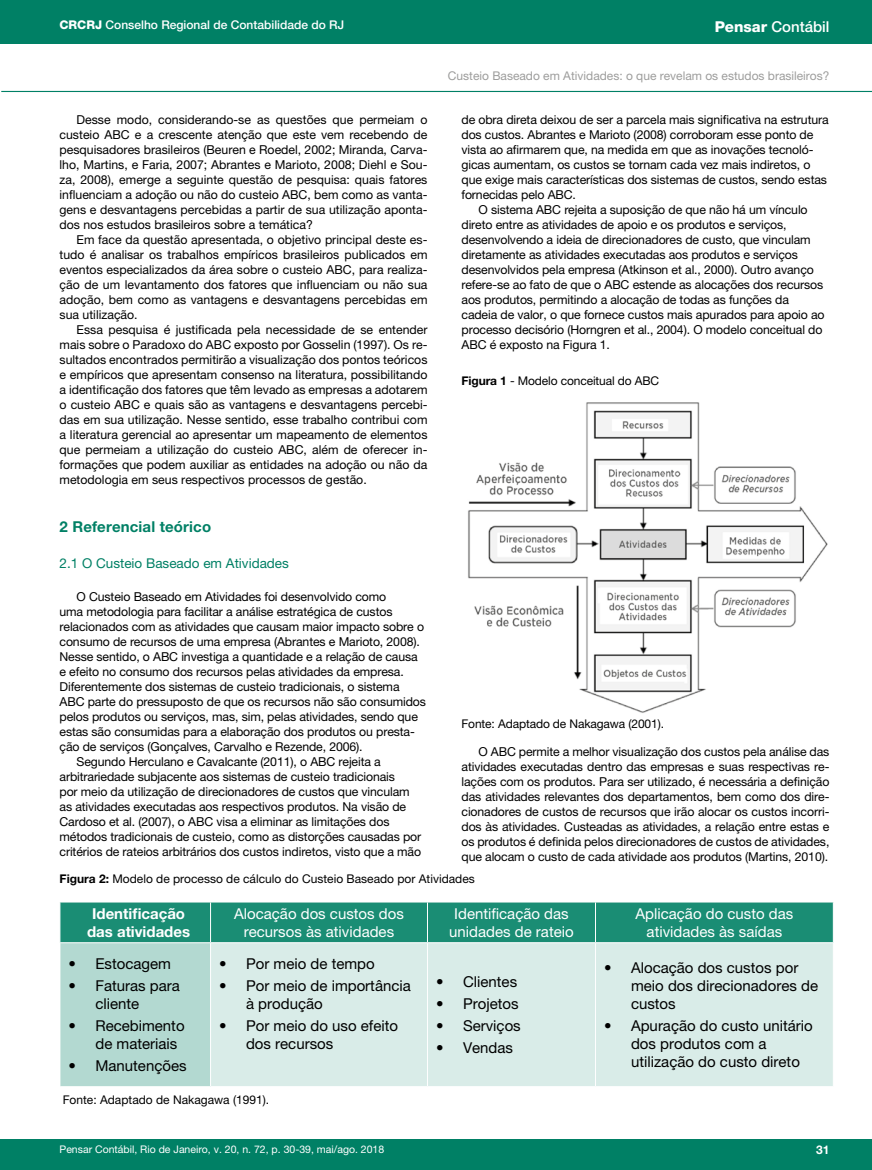
<style>
.page{position:relative;width:872px;height:1170px;background:#fff}
.page>*{position:absolute;margin:0;border:0;box-sizing:border-box;transform-origin:0 0}
.t1{font:15px/18px "Helvetica Neue LT Pro";color:#000}
.t2{font:15px/18px "Helvetica Neue LT Pro";color:#fff;text-align:center}
.t3{font:700 15px/18px "Helvetica Neue LT Pro";color:#fff;text-align:center}
.t4{font:700 15px "Helvetica Neue LT Pro";letter-spacing:.01em;color:#008065}
.t5{font:500 15px "Helvetica Neue LT Pro";color:#fff}
.t6{font:13.5px "Helvetica Neue LT Pro";color:#008065}
.t7{font:12.3px/15px "Helvetica Neue LT Pro";letter-spacing:-.01em;color:#000;text-align:justify}
.t8{font:12px "Helvetica Neue LT Pro";color:#000}
.t9{font:12px "Helvetica Neue LT Pro";color:#9d9d9c}
.t10{font:500 12px "Helvetica Neue LT Pro";color:#fff}
.t11{font:700 12px "Helvetica Neue LT Pro";color:#fff}
.t12{font:10.5px "Helvetica Neue LT Pro";color:#fff}
.s1{font-weight:800}
.s2{font-weight:700}
</style>
<div class="page">
<div style="left:0;top:0;width:872px;height:44px;background:#008065"></div>
<div style="left:0;top:1139px;width:872px;height:30px;background:#008065"></div>
<hr style="left:443px;top:115px;width:1px;height:986px;background:#9d9d9c">
<hr style="left:1px;top:91px;width:871px;height:1px;background:#008065">
<img style="left:468px;top:402px;width:360px;height:311px">
<div style="left:61px;top:902px;width:772px;height:40px;background:#1a8d74"></div>
<div style="left:60px;top:942px;width:150px;height:144px;background:#b3d9d1"></div>
<div style="left:211px;top:943px;width:622px;height:143px;background:#d9ece8"></div>
<hr style="left:427px;top:901px;width:168px;height:1px;background:#fff">
<hr style="left:210px;top:902px;width:1px;height:40px;background:#fff">
<hr style="left:427px;top:902px;width:1px;height:40px;background:#fff">
<hr style="left:595px;top:902px;width:1px;height:40px;background:#fff">
<hr style="left:60px;top:943px;width:1px;height:143px;background:#fff">
<hr style="left:60px;top:942px;width:150px;height:1px;background:#fff">
<hr style="left:427px;top:942px;width:168px;height:1px;background:#fff">
<hr style="left:427px;top:943px;width:1px;height:143px;background:#fff">
<hr style="left:595px;top:943px;width:1px;height:143px;background:#fff">
<hr style="left:427px;top:1086px;width:168px;height:1px;background:#fff">
<p class="t10" style="left:60px;top:18px;width:286px"><span class="s1">CRCRJ</span> Conselho Regional de Contabilidade do RJ</p>
<p class="t5" style="left:714px;top:17px;width:116px"><span class="s1">Pensar</span> Contábil</p>
<p class="t9" style="left:448px;top:68px;width:383px">Custeio Baseado em Atividades: o que revelam os estudos brasileiros?</p>
<p class="t7" style="left:461px;top:112px;width:369px">de obra direta deixou de ser a parcela mais significativa na estrutura</p>
<p class="t7" style="left:461px;top:127px;width:353px">dos custos. Abrantes e Marioto (2008) corroboram esse ponto de</p>
<p class="t7" style="left:461px;top:142px;width:353px">vista ao afirmarem que, na medida em que as inovações tecnoló-</p>
<p class="t7" style="left:461px;top:157px;width:350px">gicas aumentam, os custos se tornam cada vez mais indiretos, o</p>
<p class="t7" style="left:461px;top:172px;width:367px">que exige mais características dos sistemas de custos, sendo estas</p>
<p class="t7" style="left:461px;top:187px;width:116px">fornecidas pelo ABC.</p>
<p class="t7" style="left:478px;top:202px;width:331px">O sistema ABC rejeita a suposição de que não há um vínculo</p>
<p class="t7" style="left:461px;top:217px;width:326px">direto entre as atividades de apoio e os produtos e serviços,</p>
<p class="t7" style="left:461px;top:232px;width:351px">desenvolvendo a ideia de direcionadores de custo, que vinculam</p>
<p class="t7" style="left:461px;top:247px;width:338px">diretamente as atividades executadas aos produtos e serviços</p>
<p class="t7" style="left:461px;top:262px;width:354px">desenvolvidos pela empresa (Atkinson et al., 2000). Outro avanço</p>
<p class="t7" style="left:461px;top:277px;width:363px">refere-se ao fato de que o ABC estende as alocações dos recursos</p>
<p class="t7" style="left:461px;top:292px;width:329px">aos produtos, permitindo a alocação de todas as funções da</p>
<p class="t7" style="left:461px;top:307px;width:365px">cadeia de valor, o que fornece custos mais apurados para apoio ao</p>
<p class="t7" style="left:461px;top:322px;width:362px">processo decisório (Horngren et al., 2004). O modelo conceitual do</p>
<p class="t7" style="left:461px;top:337px;width:150px">ABC é exposto na Figura 1.</p>
<p class="t8" style="left:461px;top:373px;width:199px"><span class="s2">Figura 1</span> - Modelo conceitual do ABC</p>
<p class="t7" style="left:60px;top:112px;width:369px;text-indent:17px">Desse modo, considerando-se as questões que permeiam o custeio ABC e a crescente atenção que este vem recebendo de pesquisadores brasileiros (Beuren e Roedel, 2002; Miranda, Carva&shy;lho, Martins, e Faria, 2007; Abrantes e Marioto, 2008; Diehl e Sou&shy;za, 2008), emerge a seguinte questão de pesquisa: quais fatores influenciam a adoção ou não do custeio ABC, bem como as vanta&shy;gens e desvantagens percebidas a partir de sua utilização aponta&shy;dos nos estudos brasileiros sobre a temática?</p>
<p class="t7" style="left:60px;top:232px;width:369px;text-indent:17px">Em face da questão apresentada, o objetivo principal deste es&shy;tudo é analisar os trabalhos empíricos brasileiros publicados em eventos especializados da área sobre o custeio ABC, para realiza&shy;ção de um levantamento dos fatores que influenciam ou não sua adoção, bem como as vantagens e desvantagens percebidas em sua utilização.</p>
<p class="t7" style="left:60px;top:322px;width:369px;text-indent:17px">Essa pesquisa é justificada pela necessidade de se entender mais sobre o Paradoxo do ABC exposto por Gosselin (1997). Os re&shy;sultados encontrados permitirão a visualização dos pontos teóricos e empíricos que apresentam consenso na literatura, possibilitando a identificação dos fatores que têm levado as empresas a adotarem o custeio ABC e quais são as vantagens e desvantagens percebi&shy;das em sua utilização. Nesse sentido, esse trabalho contribui com a literatura gerencial ao apresentar um mapeamento de elementos que permeiam a utilização do custeio ABC, além de oferecer in&shy;formações que podem auxiliar as entidades na adoção ou não da metodologia em seus respectivos processos de gestão.</p>
<p class="t4" style="left:60px;top:517px;width:153px">2 Referencial teórico</p>
<p class="t6" style="left:60px;top:555px;width:231px">2.1 O Custeio Baseado em Atividades</p>
<p class="t7" style="left:77px;top:589px;width:311px">O Custeio Baseado em Atividades foi desenvolvido como</p>
<p class="t7" style="left:60px;top:604px;width:334px">uma metodologia para facilitar a análise estratégica de custos</p>
<p class="t7" style="left:60px;top:619px;width:366px">relacionados com as atividades que causam maior impacto sobre o</p>
<p class="t7" style="left:60px;top:634px;width:362px">consumo de recursos de uma empresa (Abrantes e Marioto, 2008).</p>
<p class="t7" style="left:60px;top:649px;width:360px">Nesse sentido, o ABC investiga a quantidade e a relação de causa</p>
<p class="t7" style="left:60px;top:664px;width:346px">e efeito no consumo dos recursos pelas atividades da empresa.</p>
<p class="t7" style="left:60px;top:679px;width:341px">Diferentemente dos sistemas de custeio tradicionais, o sistema</p>
<p class="t7" style="left:60px;top:694px;width:368px">ABC parte do pressuposto de que os recursos não são consumidos</p>
<p class="t7" style="left:60px;top:709px;width:360px">pelos produtos ou serviços, mas, sim, pelas atividades, sendo que</p>
<p class="t7" style="left:60px;top:724px;width:357px">estas são consumidas para a elaboração dos produtos ou presta-</p>
<p class="t7" style="left:60px;top:739px;width:305px">ção de serviços (Gonçalves, Carvalho e Rezende, 2006).</p>
<p class="t7" style="left:77px;top:754px;width:306px">Segundo Herculano e Cavalcante (2011), o ABC rejeita a</p>
<p class="t7" style="left:60px;top:769px;width:337px">arbitrariedade subjacente aos sistemas de custeio tradicionais</p>
<p class="t7" style="left:60px;top:784px;width:352px">por meio da utilização de direcionadores de custos que vinculam</p>
<p class="t7" style="left:60px;top:799px;width:348px">as atividades executadas aos respectivos produtos. Na visão de</p>
<p class="t7" style="left:60px;top:814px;width:331px">Cardoso et al. (2007), o ABC visa a eliminar as limitações dos</p>
<p class="t7" style="left:60px;top:829px;width:363px">métodos tradicionais de custeio, como as distorções causadas por</p>
<p class="t7" style="left:60px;top:844px;width:363px">critérios de rateios arbitrários dos custos indiretos, visto que a mão</p>
<p class="t8" style="left:461px;top:717px;width:204px">Fonte: Adaptado de Nakagawa (2001).</p>
<p class="t7" style="left:461px;top:744px;width:369px;text-indent:17px">O ABC permite a melhor visualização dos custos pela análise das atividades executadas dentro das empresas e suas respectivas re&shy;lações com os produtos. Para ser utilizado, é necessária a definição das atividades relevantes dos departamentos, bem como dos dire&shy;cionadores de custos de recursos que irão alocar os custos incorri&shy;dos às atividades. Custeadas as atividades, a relação entre estas e os produtos é definida pelos direcionadores de custos de atividades, que alocam o custo de cada atividade aos produtos (Martins, 2010).</p>
<p class="t8" style="left:60px;top:871px;width:417px"><span class="s2">Figura 2:</span> Modelo de processo de cálculo do Custeio Baseado por Atividades</p>
<p class="t3" style="left:87px;top:904px;width:105px">Identificação das atividades</p>
<p class="t2" style="left:234px;top:904px;width:171px">Alocação dos custos dos recursos às atividades</p>
<p class="t2" style="left:449px;top:904px;width:126px">Identificação das unidades de rateio</p>
<p class="t2" style="left:635px;top:904px;width:159px">Aplicação do custo das atividades às saídas</p>
<p class="t1" style="left:68px;top:954px;width:104px">• Estocagem</p>
<p class="t1" style="left:95px;top:976px;width:86px;text-indent:-27px">• Faturas para cliente</p>
<p class="t1" style="left:95px;top:1016px;width:91px;text-indent:-27px">• Recebimento de materiais</p>
<p class="t1" style="left:68px;top:1056px;width:120px">• Manutenções</p>
<p class="t1" style="left:219px;top:954px;width:157px">• Por meio de tempo</p>
<p class="t1" style="left:246px;top:976px;width:166px;text-indent:-27px">• Por meio de importância à produção</p>
<p class="t1" style="left:246px;top:1016px;width:153px;text-indent:-27px">• Por meio do uso efeito dos recursos</p>
<p class="t1" style="left:631px;top:958px;width:188px;text-indent:-27px">• Alocação dos custos por meio dos direcionadores de custos</p>
<p class="t1" style="left:631px;top:1016px;width:183px;text-indent:-27px">• Apuração do custo unitário dos produtos com a utilização do custo direto</p>
<p class="t1" style="left:436px;top:972px;width:83px">• Clientes</p>
<p class="t1" style="left:436px;top:994px;width:84px">• Projetos</p>
<p class="t1" style="left:436px;top:1016px;width:86px">• Serviços</p>
<p class="t1" style="left:436px;top:1038px;width:79px">• Vendas</p>
<p class="t8" style="left:63px;top:1092px;width:208px">Fonte: Adaptado de Nakagawa (1991).</p>
<p class="t12" style="left:60px;top:1142px;width:326px">Pensar Contábil, Rio de Janeiro, v. 20, n. 72, p. 30-39, mai/ago. 2018</p>
<p class="t11" style="left:816px;top:1142px;width:15px">31</p>
</div>
